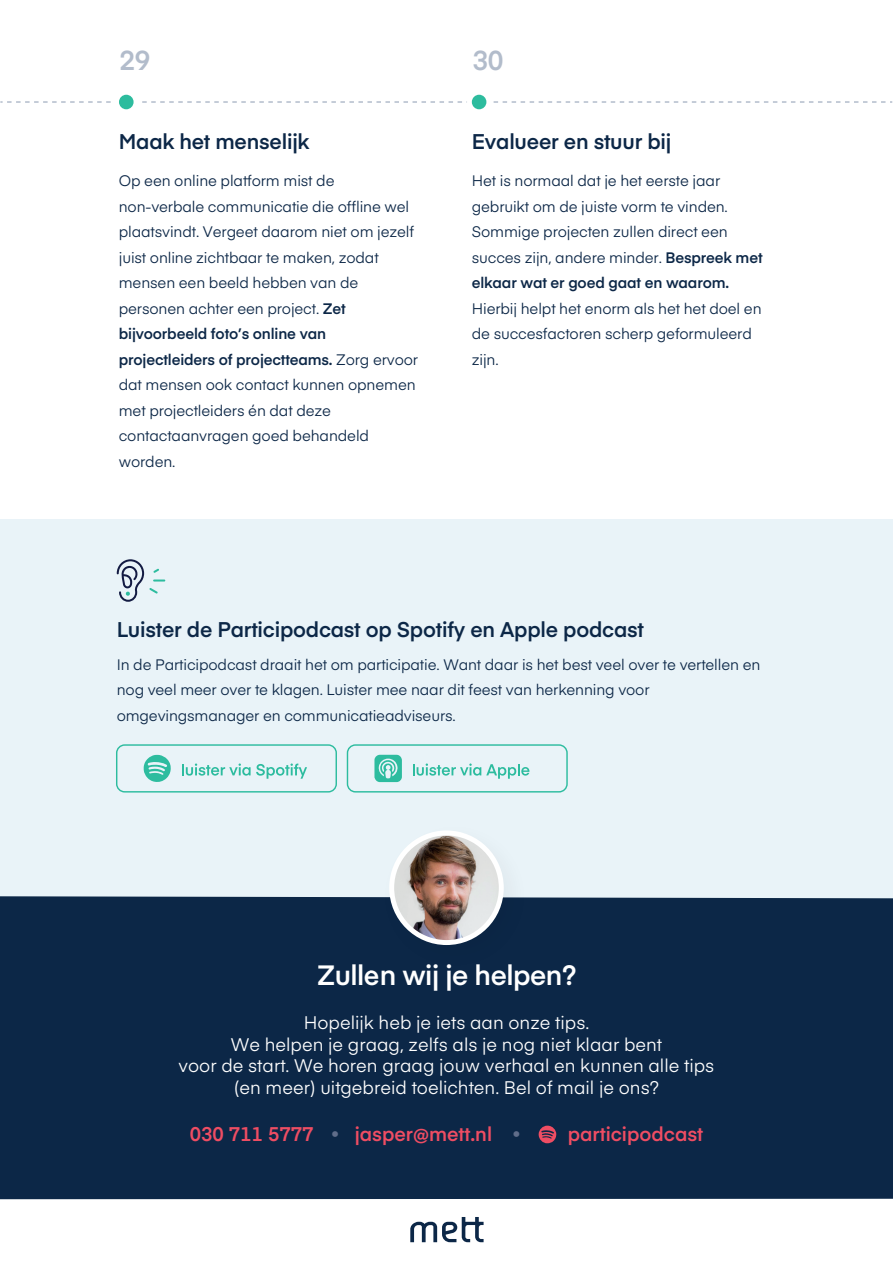
<style>
.page{position:relative;width:893px;height:1263px;background:#fff}
.page>*{position:absolute;margin:0;border:0;box-sizing:border-box;transform-origin:0 0}
.t1{font:600 27.6px "Eina 03";letter-spacing:-.02em;color:#fff}
.t2{font:600 27px "Eina 03";color:#b2bccb}
.t3{font:600 21px "Eina 03";letter-spacing:-.01em;color:#0c2747}
.t4{font:600 19.5px "Eina 03";color:#ef4d63}
.t5{font:18px/21.6px "Eina 03";color:#fff;text-align:center}
.t6{font:15px/25.5px "Eina 03";letter-spacing:-.01em;color:#0c2747}
.s1{font-weight:600}
.s2{color:#606d8a}
</style>
<div class="page">
<div style="left:1px;top:519px;width:892px;height:383px;background:#e9f3f8"></div>
<svg style="left:0;top:101px;width:892px;height:2px"></svg>
<div style="left:114px;top:90px;width:24px;height:24px;background:#fff;border-radius:50%"></div>
<div style="left:467px;top:90px;width:24px;height:24px;background:#fff;border-radius:50%"></div>
<div style="left:119px;top:95px;width:15px;height:14px;background:#2dbc9e;border-radius:50%"></div>
<div style="left:472px;top:95px;width:14px;height:14px;background:#2dbc9e;border-radius:50%"></div>
<div style="left:0;top:896px;width:893px;height:303px;background:#0c2747"></div>
<svg style="left:538px;top:1125px;width:18px;height:18px"></svg>
<svg style="left:410px;top:1217px;width:74px;height:25px"></svg>
<div style="left:371px;top:896px;width:168px;height:84px;background:#0c2747"></div>
<div style="left:389px;top:830px;width:115px;height:115px;background:#fff;border-radius:50%"></div>
<img style="left:394px;top:835px;width:105px;height:105px;border-radius:52px">
<svg style="left:117px;top:559px;width:48px;height:43px"></svg>
<svg style="left:116px;top:744px;width:221px;height:48px"></svg>
<svg style="left:347px;top:744px;width:221px;height:48px"></svg>
<h2 class="t2" style="left:119px;top:41px;width:33px">29</h2>
<h2 class="t2" style="left:472px;top:41px;width:33px">30</h2>
<h3 class="t3" style="left:119px;top:126px;width:192px">Maak het menselijk</h3>
<p class="t6" style="left:119px;top:167px;width:301px">Op een online platform mist de non-verbale communicatie die offline wel plaatsvindt. Vergeet daarom niet om jezelf juist online zichtbaar te maken, zodat mensen een beeld hebben van de personen achter een project. <span class="s1">Zet bijvoorbeeld foto’s online van projectleiders of projectteams.</span> Zorg ervoor dat mensen ook contact kunnen opnemen met projectleiders én dat deze contactaanvragen goed behandeld worden.</p>
<h3 class="t3" style="left:472px;top:126px;width:201px">Evalueer en stuur bij</h3>
<p class="t6" style="left:472px;top:167px;width:292px">Het is normaal dat je het eerste jaar gebruikt om de juiste vorm te vinden.<br>Sommige projecten zullen direct een succes zijn, andere minder. <span class="s1">Bespreek met elkaar wat er goed gaat en waarom.</span></p>
<p class="t6" style="left:472px;top:295px;width:291px">Hierbij helpt het enorm als het het doel en de succesfactoren scherp geformuleerd zijn.</p>
<h3 class="t3" style="left:117px;top:614px;width:529px">Luister de Participodcast op Spotify en Apple podcast</h3>
<p class="t6" style="left:117px;top:651px;width:645px">In de Participodcast draait het om participatie. Want daar is het best veel over te vertellen en nog veel meer over te klagen. Luister mee naar dit feest van herkenning voor omgevingsmanager en communicatieadviseurs.</p>
<h1 class="t1" style="left:317px;top:954px;width:261px">Zullen wij je helpen?</h1>
<p class="t5" style="left:179px;top:1011px;width:537px">Hopelijk heb je iets aan onze tips.<br>We helpen je graag, zelfs als je nog niet klaar bent<br>voor de start. We horen graag jouw verhaal en kunnen alle tips (en meer) uitgebreid toelichten. Bel of mail je ons?</p>
<h3 class="t4" style="left:190px;top:1120px;width:333px">030 711 5777 <span class="s2">•</span> jasper@mett.nl <span class="s2">•</span></h3>
<h3 class="t4" style="left:568px;top:1120px;width:137px">participodcast</h3>
</div>
